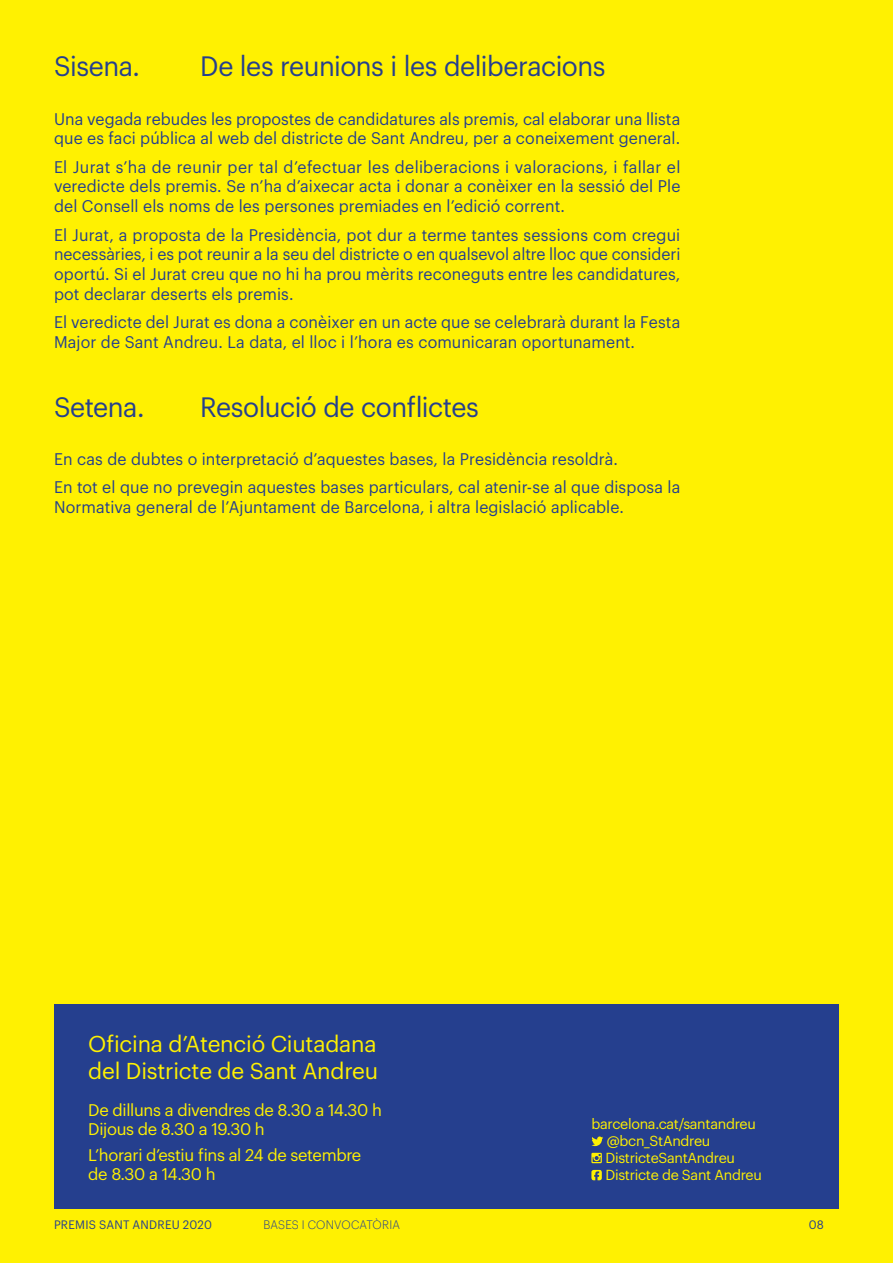
<style>
.page{position:relative;width:893px;height:1263px;background:#fff101}
.page>*{position:absolute;margin:0;border:0;box-sizing:border-box;transform-origin:0 0}
.t1{font:27.45px "Graphik";letter-spacing:-.02em;color:#253f8e;scale:.96 1}
.t2{font:22.5px/27px "Graphik";letter-spacing:-.01em;color:#fff101}
.t3{font:16.5px/19.8px "Graphik";letter-spacing:.01em;color:#253f8e;scale:.96 1}
.t4{font:16.5px/18.8px "Graphik";letter-spacing:-.02em;color:#fff101}
.t5{font:14.25px/17.1px "Graphik";letter-spacing:-.02em;color:#fff101}
.t6{font:12px "Graphik";letter-spacing:.02em;color:#253f8e;scale:.96 1}
.t7{font:300 12px "Graphik";letter-spacing:.01em;color:#253f8e;scale:.96 1}
</style>
<div class="page">
<div style="left:54px;top:1005px;width:785px;height:204px;background:#253f8e"></div>
<svg style="left:591px;top:1136px;width:12px;height:10px"></svg>
<svg style="left:591px;top:1153px;width:11px;height:10px"></svg>
<svg style="left:591px;top:1170px;width:11px;height:10px"></svg>
<h1 class="t1" style="left:54px;top:46px;width:91px">Sisena.</h1>
<h1 class="t1" style="left:200px;top:46px;width:424px">De les reunions i les deliberacions</h1>
<p class="t3" style="left:54px;top:107px;width:654px">Una vegada rebudes les propostes de candidatures als premis, cal elaborar una llista que es faci pública al web del districte de Sant Andreu, per a coneixement general.</p>
<p class="t3" style="left:54px;top:155px;width:654px;text-align:justify">El Jurat s’ha de reunir per tal d’efectuar les deliberacions i valoracions, i fallar el veredicte dels premis. Se n’ha d’aixecar acta i donar a conèixer en la sessió del Ple del Consell els noms de les persones premiades en l’edició corrent.</p>
<p class="t3" style="left:54px;top:223px;width:654px;text-align:justify">El Jurat, a proposta de la Presidència, pot dur a terme tantes sessions com cregui necessàries, i es pot reunir a la seu del districte o en qualsevol altre lloc que consideri oportú. Si el Jurat creu que no hi ha prou mèrits reconeguts entre les candidatures, pot declarar deserts els premis.</p>
<p class="t3" style="left:54px;top:311px;width:654px">El veredicte del Jurat es dona a conèixer en un acte que se celebrarà durant la Festa<br>Major de Sant Andreu. La data, el lloc i l’hora es comunicaran oportunament.</p>
<h1 class="t1" style="left:54px;top:386px;width:96px">Setena.</h1>
<h1 class="t1" style="left:200px;top:386px;width:292px">Resolució de conflictes</h1>
<p class="t3" style="left:54px;top:443px;width:654px;line-height:28.3px">En cas de dubtes o interpretació d’aquestes bases, la Presidència resoldrà.<br>En tot el que no prevegin aquestes bases particulars, cal atenir-se al que disposa la</p>
<p class="t3" style="left:54px;top:496px;width:595px">Normativa general de l’Ajuntament de Barcelona, i altra legislació aplicable.</p>
<h2 class="t2" style="left:88px;top:1028px;width:291px">Oficina d’Atenció Ciutadana del Districte de Sant Andreu</h2>
<p class="t4" style="left:88px;top:1099px;width:295px">De dilluns a divendres de 8.30 a 14.30 h<br>Dijous de 8.30 a 19.30 h</p>
<p class="t4" style="left:88px;top:1144px;width:275px">L’horari d’estiu fins al 24 de setembre de 8.30 a 14.30 h</p>
<p class="t5" style="left:605px;top:1114px;width:158px;text-indent:-14px">barcelona.cat/santandreu @bcn_StAndreu<br>DistricteSantAndreu<br>Districte de Sant Andreu</p>
<p class="t6" style="left:54px;top:1215px;width:166px">PREMIS SANT ANDREU 2020</p>
<p class="t7" style="left:263px;top:1216px;width:144px">BASES I CONVOCATÒRIA</p>
<p class="t6" style="left:809px;top:1215px;width:17px">08</p>
</div>
